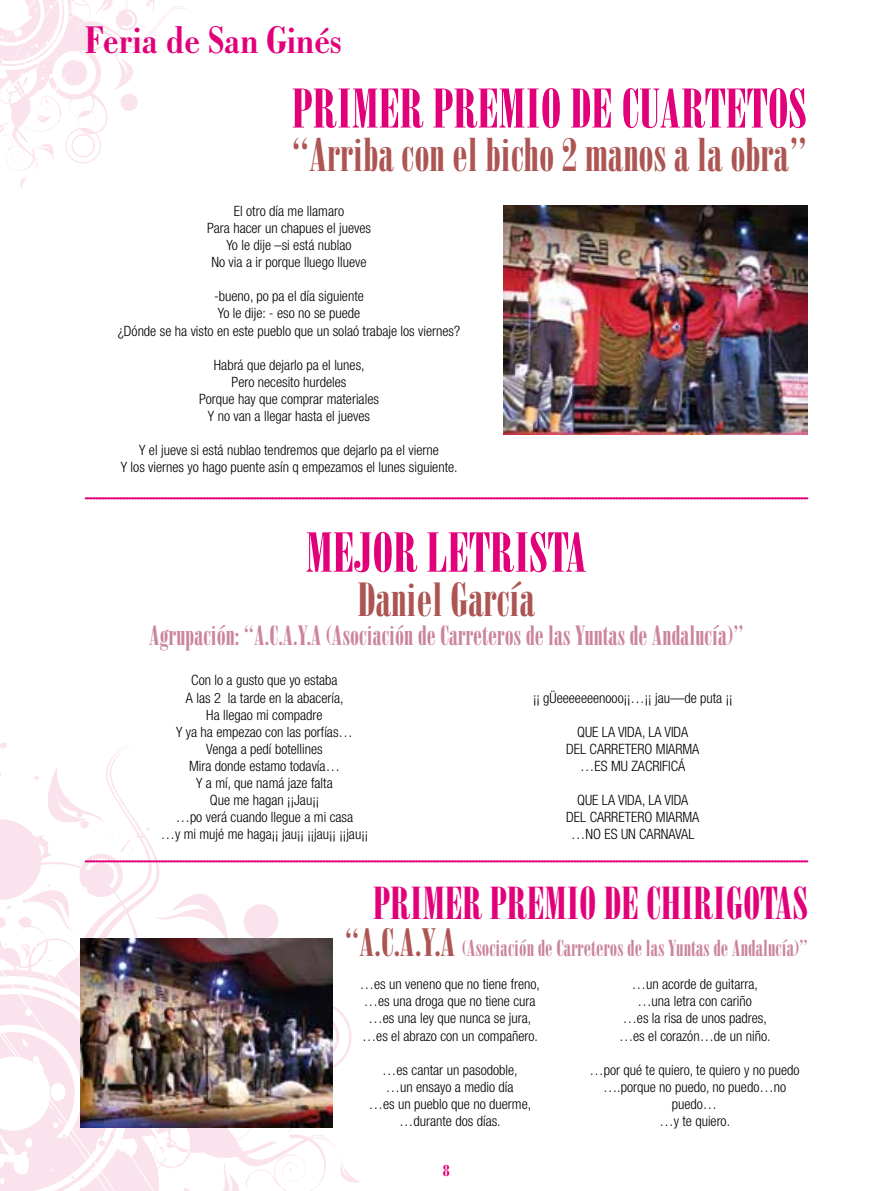
<style>
.page{position:relative;width:893px;height:1191px;background:#fff}
.page>*{position:absolute;margin:0;border:0;box-sizing:border-box;transform-origin:0 0}
.t1{font:54.45px "Bodoni LT Poster Compressed";color:#e2007a}
.t2{font:54px "Bodoni LT Poster Compressed";color:#e2007a}
.t3{font:46.35px "Bodoni LT Poster Compressed";color:#ad5553}
.t4{font:45.9px "Bodoni LT Poster Compressed";color:#ad5553}
.t5{font:44.7px "Bodoni LT Poster Compressed";color:#e2007a}
.t6{font:700 condensed 41.1px "Bodoni LT";color:#e2007a}
.t7{font:27px "Bodoni LT Poster Compressed";color:#cb849b}
.t8{font:22.35px "Bodoni LT Poster Compressed";color:#cb849b}
.t9{font:700 condensed 18px "Bodoni LT";color:#e2007a}
.t10{font:300 condensed 14.25px/17.1px "Helvetica Neue LT Std";color:#000;text-align:center}
.s1{font-size:38.4px;color:#ad5553}
</style>
<div class="page">
<svg style="left:0;top:0;width:187px;height:189px"></svg>
<svg style="left:0;top:742px;width:363px;height:449px"></svg>
<img style="left:503px;top:206px;width:305px;height:228px">
<svg style="left:85px;top:497px;width:723px;height:2px"></svg>
<svg style="left:85px;top:860px;width:723px;height:2px"></svg>
<img style="left:81px;top:938px;width:251px;height:189px">
<h3 class="t6" style="left:85px;top:17px;width:258px">Feria de San Ginés</h3>
<h2 class="t2" style="left:292px;top:77px;width:516px">PRIMER PREMIO DE CUARTETOS</h2>
<h3 class="t4" style="left:292px;top:129px;width:516px">“Arriba con el bicho 2 manos a la obra”</h3>
<p class="t10" style="left:207px;top:202px;width:165px">El otro día me llamaro<br>Para hacer un chapues el jueves<br>Yo le dije –si está nublao<br>No via a ir porque lluego llueve</p>
<p class="t10" style="left:118px;top:287px;width:344px">-bueno, po pa el día siguiente<br>Yo le dije: - eso no se puede<br>¿Dónde se ha visto en este pueblo que un solaó trabaje los viernes?</p>
<p class="t10" style="left:199px;top:356px;width:181px">Habrá que dejarlo pa el lunes,<br>Pero necesito hurdeles<br>Porque hay que comprar materiales<br>Y no van a llegar hasta el jueves</p>
<p class="t10" style="left:121px;top:441px;width:338px">Y el jueve si está nublao tendremos que dejarlo pa el vierne<br>Y los viernes yo hago puente asín q empezamos el lunes siguiente.</p>
<h1 class="t1" style="left:306px;top:521px;width:283px">MEJOR LETRISTA</h1>
<h3 class="t3" style="left:358px;top:573px;width:179px">Daniel García</h3>
<h3 class="t7" style="left:149px;top:619px;width:596px">Agrupación: “A.C.A.Y.A (Asociación de Carreteros de las Yuntas de Andalucía)”</h3>
<p class="t10" style="left:161px;top:671px;width:209px">Con lo a gusto que yo estaba<br>A las 2 la tarde en la abacería,<br>Ha llegao mi compadre<br>Y ya ha empezao con las porfías…<br>Venga a pedí botellines<br>Mira donde estamo todavía…<br>Y a mí, que namá jaze falta<br>Que me hagan ¡¡Jau¡¡<br>…po verá cuando llegue a mi casa<br>…y mi mujé me haga¡¡ jau¡¡ ¡¡jau¡¡ ¡¡jau¡¡</p>
<p class="t10" style="left:533px;top:689px;width:201px">¡¡ gÜeeeeeeenooo¡¡…¡¡ jau—de puta ¡¡</p>
<p class="t10" style="left:566px;top:723px;width:135px">QUE LA VIDA, LA VIDA<br>DEL CARRETERO MIARMA …ES MU ZACRIFICÁ</p>
<p class="t10" style="left:566px;top:791px;width:135px">QUE LA VIDA, LA VIDA<br>DEL CARRETERO MIARMA …NO ES UN CARNAVAL</p>
<h3 class="t5" style="left:373px;top:877px;width:436px">PRIMER PREMIO DE CHIRIGOTAS</h3>
<h3 class="t8" style="left:345px;top:934px;width:465px"><span class="s1">“A.C.A.Y.A</span> (Asociación de Carreteros de las Yuntas de Andalucía)”</h3>
<p class="t10" style="left:360px;top:975px;width:182px">…es un veneno que no tiene freno, …es una droga que no tiene cura …es una ley que nunca se jura, …es el abrazo con un compañero.</p>
<p class="t10" style="left:369px;top:1061px;width:164px">…es cantar un pasodoble, …un ensayo a medio día<br>…es un pueblo que no duerme, …durante dos días.</p>
<p class="t9" style="left:443px;top:1160px;width:9px">8</p>
<p class="t10" style="left:619px;top:975px;width:153px">…un acorde de guitarra, …una letra con cariño<br>…es la risa de unos padres, …es el corazón…de un niño.</p>
<p class="t10" style="left:589px;top:1061px;width:212px">…por qué te quiero, te quiero y no puedo ….porque no puedo, no puedo…no puedo…<br>…y te quiero.</p>
</div>
